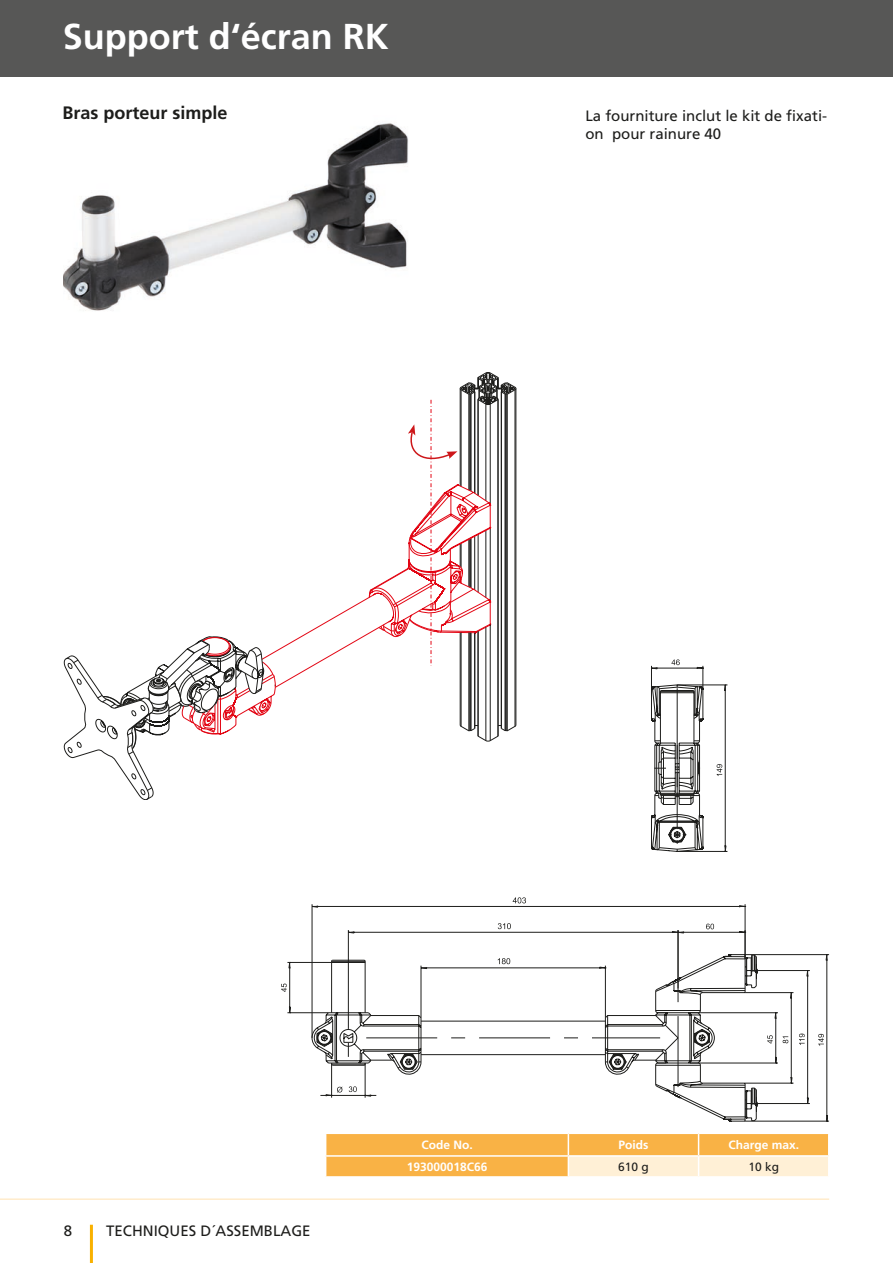
<style>
.page{position:relative;width:893px;height:1263px;background:#fff}
.page>*{position:absolute;margin:0;border:0;box-sizing:border-box;transform-origin:0 0}
.t1{font:700 36px "Frutiger";color:#fff}
.t2{font:700 18px "Frutiger";color:#1d1d1b}
.t3{font:15px/18px "Frutiger";color:#1d1d1b}
.t4{font:700 12px "Frutiger";color:#fff}
.t5{font:12px "Frutiger";color:#1d1d1b}
</style>
<div class="page">
<div style="left:0;top:0;width:893px;height:77px;background:#575756"></div>
<hr style="left:90px;top:1225px;width:3px;height:38px;background:#f9b100">
<hr style="left:0;top:1198px;width:829px;height:2px;background:#ffeccb">
<img style="left:64px;top:123px;width:344px;height:188px">
<svg style="left:325px;top:1133px;width:504px;height:43px;background:#fac573"></svg>
<svg style="left:311px;top:904px;width:435px;height:19px"></svg>
<svg style="left:651px;top:659px;width:77px;height:193px"></svg>
<svg style="left:513px;top:897px;width:13px;height:6px"></svg>
<svg style="left:281px;top:923px;width:548px;height:198px"></svg>
<svg style="left:64px;top:372px;width:452px;height:428px"></svg>
<h1 class="t1" style="left:63px;top:16px;width:328px">Support d‘écran RK</h1>
<p class="t2" style="left:62px;top:102px;width:167px">Bras porteur simple</p>
<p class="t3" style="left:585px;top:107px;width:243px">La fourniture inclut le kit de fixati&shy;on pour rainure 40</p>
<p class="t3" style="left:64px;top:1222px;width:10px">8</p>
<p class="t3" style="left:106px;top:1222px;width:206px">TECHNIQUES D´ASSEMBLAGE</p>
<p class="t4" style="left:421px;top:1138px;width:53px">Code No.</p>
<p class="t4" style="left:618px;top:1138px;width:31px">Poids</p>
<p class="t4" style="left:728px;top:1138px;width:72px">Charge max.</p>
<p class="t4" style="left:407px;top:1160px;width:82px">193000018C66</p>
<p class="t5" style="left:618px;top:1160px;width:32px">610 g</p>
<p class="t5" style="left:748px;top:1160px;width:32px">10 kg</p>
</div>
